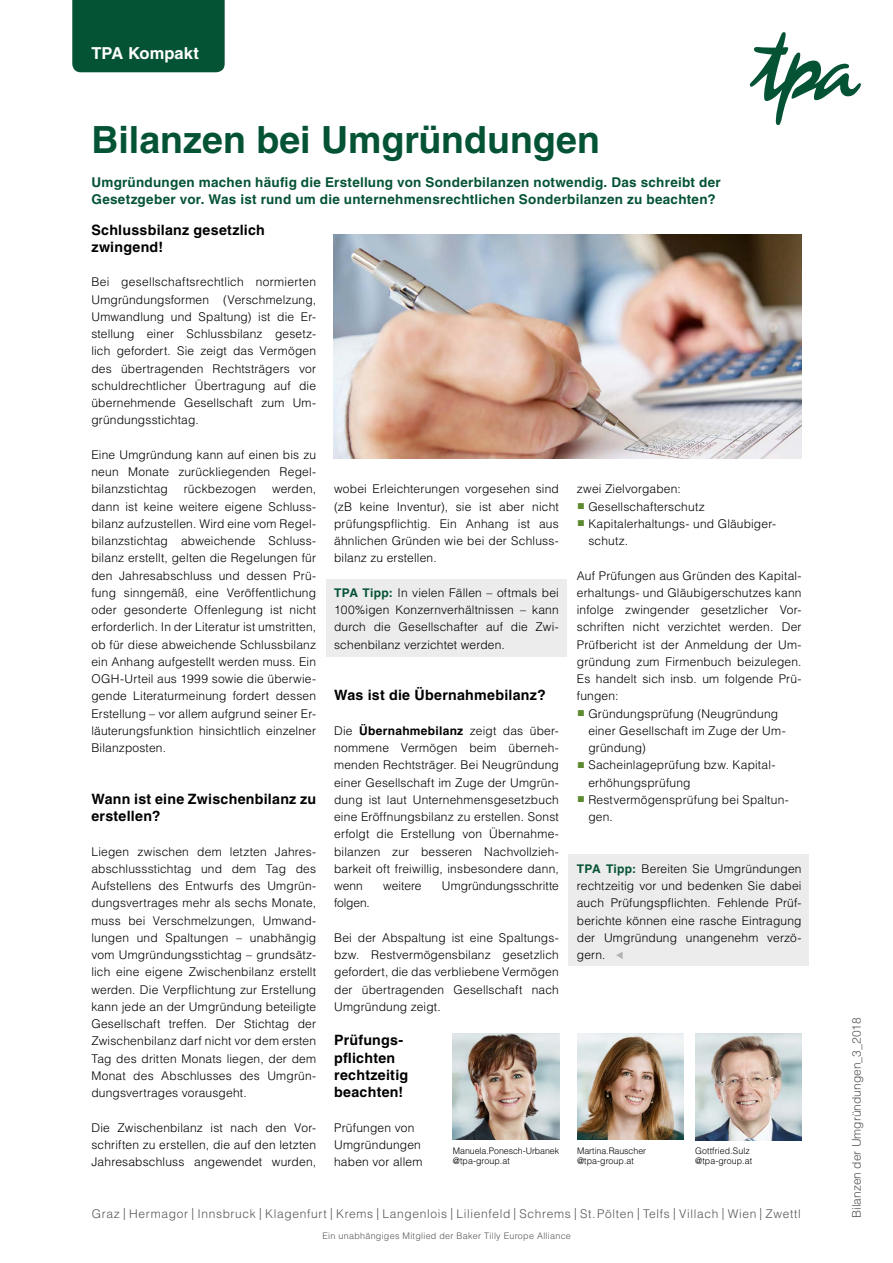
<style>
.page{position:relative;width:893px;height:1263px;background:#fff}
.page>*{position:absolute;margin:0;border:0;box-sizing:border-box;transform-origin:0 0}
.t1{font:700 37.5px "Helvetica LT Std";color:#055335}
.t2{font:700 16.5px "Helvetica LT Std";color:#fff}
.t3{font:700 14.25px/17.2px "Helvetica LT Std";letter-spacing:.02em;color:#000}
.t4{font:700 13.5px/17.1px "Helvetica LT Std";letter-spacing:.02em;color:#055335}
.t5{font:300 12px/17.2px "Helvetica LT Std";letter-spacing:.015em;color:#000;text-align:justify}
.t6{font:300 12px "Helvetica LT Std";letter-spacing:.055em;color:#565656}
.t7{font:300 12px "Helvetica LT Std";color:#565656}
.t8{font:300 12px "Helvetica LT Std";letter-spacing:-.005em;color:#000}
.t9{font:300 9px/10.5px "Helvetica LT Std";letter-spacing:-.005em;color:#000}
.t10{font:300 9px "Helvetica LT Std";letter-spacing:.03em;color:#565656}
.s1{font-weight:700;color:#055335}
.s2{font-weight:700}
.s3{color:#5d8a2e}
</style>
<div class="page">
<svg style="left:749px;top:32px;width:112px;height:94px"></svg>
<div style="left:72px;top:0;width:153px;height:72px;background:#055335"></div>
<img style="left:695px;top:1034px;width:106px;height:106px">
<div style="left:569px;top:855px;width:240px;height:111px;background:#ececed"></div>
<div style="left:326px;top:580px;width:240px;height:77px;background:#ececed"></div>
<svg style="left:616px;top:952px;width:7px;height:7px"></svg>
<img style="left:453px;top:1033px;width:106px;height:107px">
<img style="left:577px;top:1033px;width:106px;height:107px">
<img style="left:333px;top:235px;width:468px;height:224px">
<h2 class="t2" style="left:91px;top:43px;width:109px">TPA Kompakt</h2>
<h1 class="t1" style="left:91px;top:117px;width:510px">Bilanzen bei Umgründungen</h1>
<p class="t4" style="left:91px;top:173px;width:631px">Umgründungen machen häufig die Erstellung von Sonderbilanzen notwendig. Das schreibt der<br>Gesetzgeber vor. Was ist rund um die unternehmensrechtlichen Sonderbilanzen zu beachten?</p>
<p class="t3" style="left:91px;top:221px;width:175px">Schlussbilanz gesetzlich zwingend!</p>
<p class="t5" style="left:91px;top:273px;width:226px">Bei gesellschaftsrechtlich normierten Umgründungsformen (Verschmelzung, Umwandlung und Spaltung) ist die Er&shy;stellung einer Schlussbilanz gesetz&shy;lich gefordert. Sie zeigt das Vermögen des übertragenden Rechtsträgers vor schuldrechtlicher Übertragung auf die übernehmende Gesellschaft zum Um&shy;gründungsstichtag.</p>
<p class="t5" style="left:91px;top:446px;width:226px">Eine Umgründung kann auf einen bis zu neun Monate zurückliegenden Regel&shy;bilanzstichtag</p>
<p class="t5" style="left:334px;top:480px;width:226px">wobei Erleichterungen vorgesehen sind (zB keine Inventur), sie ist aber nicht prüfungspflichtig. Ein Anhang ist aus ähnlichen Gründen wie bei der Schluss&shy;bilanz zu erstellen.</p>
<p class="t5" style="left:334px;top:584px;width:226px"><span class="s1">TPA Tipp:</span> In vielen Fällen – oftmals bei 100%igen Konzernverhältnissen – kann durch die Gesellschafter auf die Zwi&shy;schenbilanz verzichtet werden.</p>
<p class="t3" style="left:334px;top:686px;width:213px">Was ist die Übernahmebilanz?</p>
<p class="t5" style="left:334px;top:722px;width:226px">Die <span class="s2">Übernahmebilanz</span> zeigt das über&shy;nommene Vermögen beim überneh&shy;menden Rechtsträger. Bei Neugründung einer Gesellschaft im Zuge der Umgrün&shy;dung ist laut Unternehmensgesetzbuch eine Eröffnungsbilanz zu erstellen. Sonst erfolgt die Erstellung von Übernahme&shy;bilanzen zur besseren Nachvollzieh&shy;barkeit oft freiwillig, insbesondere dann, wenn</p>
<p class="t5" style="left:91px;top:480px;width:226px;text-indent:181px">werden, dann ist keine weitere eigene Schluss&shy;bilanz aufzustellen. Wird eine vom Regel&shy;bilanzstichtag abweichende Schluss&shy;bilanz erstellt, gelten die Regelungen für den Jahresabschluss und dessen Prü&shy;fung sinngemäß, eine Veröffentlichung oder gesonderte Offenlegung ist nicht erforderlich. In der Literatur ist umstritten, ob für diese abweichende Schlussbilanz ein Anhang aufgestellt werden muss. Ein OGH-Urteil aus 1999 sowie die überwie&shy;gende Literaturmeinung fordert dessen Erstellung – vor allem aufgrund seiner Er&shy;läuterungsfunktion hinsichtlich einzelner Bilanzposten.</p>
<p class="t3" style="left:91px;top:790px;width:226px">Wann ist eine Zwischenbilanz zu erstellen?</p>
<p class="t5" style="left:91px;top:843px;width:226px">Liegen zwischen dem letzten Jahres&shy;abschlussstichtag und dem Tag des Aufstellens des Entwurfs des Umgrün&shy;dungsvertrages mehr als sechs Monate, muss bei Verschmelzungen, Umwand&shy;lungen und Spaltungen – unabhängig vom Umgründungsstichtag – grundsätz&shy;lich eine eigene Zwischenbilanz erstellt werden. Die Verpflichtung zur Erstellung kann jede an der Umgründung beteiligte Gesellschaft treffen. Der Stichtag der Zwischenbilanz darf nicht vor dem ersten Tag des dritten Monats liegen, der dem Monat des Abschlusses des Umgrün&shy;dungsvertrages vorausgeht.</p>
<p class="t5" style="left:91px;top:1119px;width:226px">Die Zwischenbilanz ist nach den Vor&shy;schriften zu erstellen, die auf den letzten Jahresabschluss angewendet wurden,</p>
<p class="t5" style="left:184px;top:480px;width:74px">rückbezogen</p>
<p class="t5" style="left:577px;top:480px;width:105px">zwei Zielvorgaben:</p>
<p class="t5" style="left:578px;top:498px;width:129px"><span class="s3">■</span> Gesellschafterschutz</p>
<p class="t5" style="left:588px;top:515px;width:189px;text-indent:-11px"><span class="s3">■</span> Kapitalerhaltungs- und Gläubiger&shy;schutz.</p>
<p class="t5" style="left:577px;top:567px;width:226px">Auf Prüfungen aus Gründen des Kapital&shy;erhaltungs- und Gläubigerschutzes kann infolge zwingender gesetzlicher Vor&shy;schriften nicht verzichtet werden. Der Prüfbericht ist der Anmeldung der Um&shy;gründung zum Firmenbuch beizulegen.<br>Es handelt sich insb. um folgende Prü&shy;fungen:</p>
<p class="t5" style="left:588px;top:705px;width:199px;text-align:left;text-indent:-11px"><span class="s3">■</span> Gründungsprüfung (Neugründung einer Gesellschaft im Zuge der Um&shy;gründung)</p>
<p class="t5" style="left:588px;top:756px;width:188px;text-indent:-11px"><span class="s3">■</span> Sacheinlageprüfung bzw. Kapital&shy;erhöhungsprüfung</p>
<p class="t5" style="left:588px;top:791px;width:202px;text-indent:-11px"><span class="s3">■</span> Restvermögensprüfung bei Spaltun&shy;gen.</p>
<p class="t5" style="left:577px;top:860px;width:226px"><span class="s1">TPA Tipp:</span> Bereiten Sie Umgründungen rechtzeitig vor und bedenken Sie dabei auch Prüfungspflichten. Fehlende Prüf&shy;berichte können eine rasche Eintragung der Umgründung unangenehm verzö&shy;gern.</p>
<p class="t8" style="left:383px;top:878px;width:40px">weitere</p>
<p class="t5" style="left:442px;top:877px;width:118px">Umgründungsschritte</p>
<p class="t5" style="left:334px;top:894px;width:37px">folgen.</p>
<p class="t5" style="left:334px;top:929px;width:226px">Bei der Abspaltung ist eine Spaltungs&shy;bzw. Restvermögensbilanz gesetzlich gefordert, die das verbliebene Vermögen der übertragenden Gesellschaft nach Umgründung zeigt.</p>
<p class="t3" style="left:334px;top:1031px;width:76px">Prüfungs&shy;pflichten rechtzeitig beachten!</p>
<p class="t5" style="left:334px;top:1119px;width:90px;text-align:left">Prüfungen von<br>Umgründungen haben vor allem</p>
<p class="t9" style="left:695px;top:1145px;width:58px">Gottfried.Sulz @tpa-group.at</p>
<p class="t9" style="left:453px;top:1145px;width:108px">Manuela.Ponesch-Urbanek @tpa-group.at</p>
<p class="t9" style="left:577px;top:1145px;width:71px">Martina.Rauscher @tpa-group.at</p>
<p class="t6" style="left:92px;top:1206px;width:710px">Graz | Hermagor | Innsbruck | Klagenfurt | Krems | Langenlois | Lilienfeld | Schrems | St.Pölten | Telfs | Villach | Wien | Zwettl</p>
<p class="t10" style="left:322px;top:1230px;width:250px">Ein unabhängiges Mitglied der Baker Tilly Europe Alliance</p>
<p class="t7" style="left:849px;top:1218px;width:202px;rotate:-90deg">Bilanzen der Umgründungen_3_2018</p>
</div>
